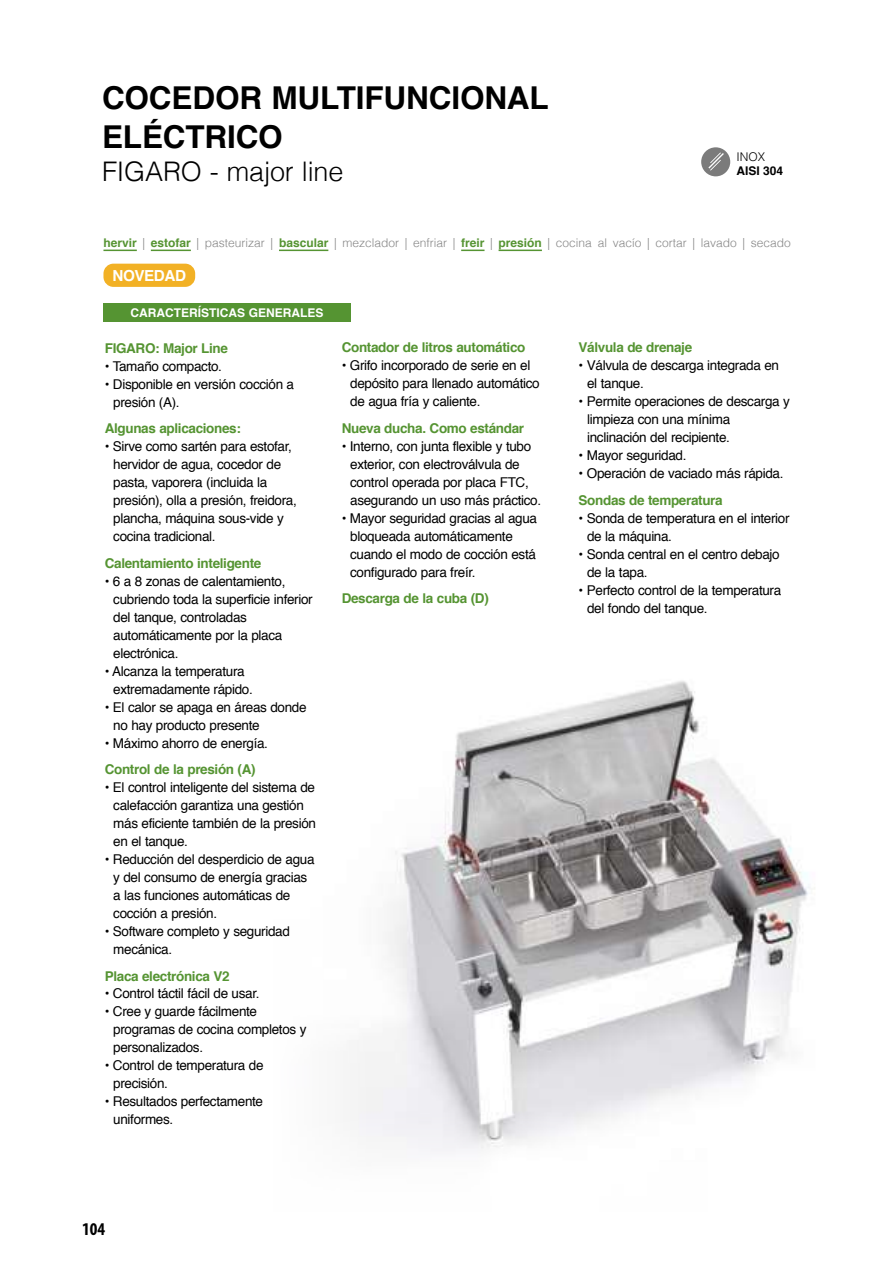
<style>
.page{position:relative;width:893px;height:1263px;background:#fff}
.page>*{position:absolute;margin:0;border:0;box-sizing:border-box;transform-origin:0 0}
.t1{font:700 31.5px/39px "Helvetica";letter-spacing:-.005em;color:#000}
.t2{font:300 27px "Helvetica";letter-spacing:-.005em;color:#000}
.t3{font:700 condensed 18px "Myriad Pro";color:#000}
.t4{font:700 15.15px "Helvetica";letter-spacing:-.03em;color:#fff}
.t5{font:13.5px/18px "Helvetica";letter-spacing:-.025em;color:#000}
.t6{font:700 13.5px "Helvetica";letter-spacing:-.025em;color:#559432}
.t7{font:300 12px "Helvetica";color:#878787}
.t8{font:700 12px "Helvetica";color:#fff}
.t9{font:700 12px "Helvetica";color:#000}
.t10{font:300 12px "Helvetica";color:#000}
.s1{font-weight:700;color:#559432}
</style>
<div class="page">
<img style="left:402px;top:681px;width:413px;height:401px">
<div style="left:103px;top:303px;width:248px;height:19px;background:#559432"></div>
<hr style="left:103px;top:250px;width:34px;height:1px;background:#559432">
<hr style="left:151px;top:250px;width:40px;height:1px;background:#559432">
<hr style="left:279px;top:250px;width:49px;height:1px;background:#559432">
<svg style="left:461px;top:250px;width:23px;height:1px"></svg>
<hr style="left:499px;top:250px;width:43px;height:1px;background:#559432">
<svg style="left:701px;top:147px;width:29px;height:29px"></svg>
<svg style="left:708px;top:152px;width:16px;height:19px"></svg>
<div style="left:103px;top:264px;width:92px;height:23px;background:#f2b125;border-radius:10px"></div>
<h1 class="t1" style="left:102px;top:79px;width:448px">COCEDOR MULTIFUNCIONAL<br>ELÉCTRICO</h1>
<h2 class="t2" style="left:102px;top:148px;width:243px">FIGARO - major line</h2>
<p class="t10" style="left:736px;top:146px;width:30px">INOX</p>
<p class="t9" style="left:736px;top:161px;width:48px">AISI 304</p>
<p class="t7" style="left:103px;top:233px;width:689px"><span class="s1">hervir</span> | <span class="s1">estofar</span> | pasteurizar | <span class="s1">bascular</span> | mezclador | enfriar | <span class="s1">freir</span> | <span class="s1">presión</span> | cocina al vacío | cortar | lavado | secado</p>
<p class="t4" style="left:113px;top:263px;width:75px">NOVEDAD</p>
<p class="t8" style="left:131px;top:303px;width:195px">CARACTERÍSTICAS GENERALES</p>
<p class="t6" style="left:105px;top:337px;width:125px">FIGARO: Major Line</p>
<p class="t5" style="left:105px;top:357px;width:119px">• Tamaño compacto.</p>
<p class="t5" style="left:113px;top:375px;width:182px;text-indent:-9px">• Disponible en versión cocción a presión (A).</p>
<p class="t6" style="left:105px;top:417px;width:138px">Algunas aplicaciones:</p>
<p class="t5" style="left:113px;top:438px;width:185px;text-indent:-9px">• Sirve como sartén para estofar, hervidor de agua, cocedor de pasta, vaporera (incluida la presión), olla a presión, freidora, plancha, máquina sous-vide y cocina tradicional.</p>
<p class="t6" style="left:105px;top:552px;width:158px">Calentamiento inteligente</p>
<p class="t5" style="left:113px;top:572px;width:201px;text-indent:-9px">• 6 a 8 zonas de calentamiento, cubriendo toda la superficie inferior del tanque, controladas automáticamente por la placa electrónica.</p>
<p class="t5" style="left:113px;top:662px;width:141px;text-indent:-9px">• Alcanza la temperatura extremadamente rápido.</p>
<p class="t5" style="left:113px;top:698px;width:195px;text-indent:-9px">• El calor se apaga en áreas donde no hay producto presente</p>
<p class="t5" style="left:105px;top:734px;width:165px">• Máximo ahorro de energía.</p>
<p class="t6" style="left:105px;top:758px;width:152px">Control de la presión (A)</p>
<p class="t5" style="left:113px;top:779px;width:204px;text-indent:-9px">• El control inteligente del sistema de calefacción garantiza una gestión más eficiente también de la presión en el tanque.</p>
<p class="t5" style="left:113px;top:851px;width:203px;text-indent:-9px">• Reducción del desperdicio de agua y del consumo de energía gracias a las funciones automáticas de cocción a presión.</p>
<p class="t5" style="left:113px;top:923px;width:178px;text-indent:-9px">• Software completo y seguridad mecánica.</p>
<p class="t6" style="left:105px;top:965px;width:126px">Placa electrónica V2</p>
<p class="t5" style="left:105px;top:985px;width:156px">• Control táctil fácil de usar.</p>
<p class="t5" style="left:113px;top:1003px;width:195px;text-indent:-9px">• Cree y guarde fácilmente programas de cocina completos y personalizados.</p>
<p class="t5" style="left:113px;top:1057px;width:152px;text-indent:-9px">• Control de temperatura de precisión.</p>
<p class="t5" style="left:113px;top:1093px;width:151px;text-indent:-9px">• Resultados perfectamente uniformes.</p>
<p class="t6" style="left:342px;top:337px;width:185px">Contador de litros automático</p>
<p class="t5" style="left:350px;top:357px;width:191px;text-indent:-9px">• Grifo incorporado de serie en el depósito para llenado automático de agua fría y caliente.</p>
<p class="t6" style="left:342px;top:417px;width:184px">Nueva ducha. Como estándar</p>
<p class="t5" style="left:350px;top:437px;width:192px;text-indent:-9px">• Interno, con junta flexible y tubo exterior, con electroválvula de control operada por placa FTC, asegurando un uso más práctico.</p>
<p class="t5" style="left:350px;top:509px;width:188px;text-indent:-9px">• Mayor seguridad gracias al agua bloqueada automáticamente cuando el modo de cocción está configurado para freír.</p>
<p class="t6" style="left:342px;top:588px;width:149px">Descarga de la cuba (D)</p>
<p class="t6" style="left:579px;top:337px;width:115px">Válvula de drenaje</p>
<p class="t5" style="left:587px;top:357px;width:193px;text-indent:-9px">• Válvula de descarga integrada en el tanque.</p>
<p class="t5" style="left:587px;top:393px;width:204px;text-indent:-9px">• Permite operaciones de descarga y limpieza con una mínima inclinación del recipiente.</p>
<p class="t5" style="left:579px;top:447px;width:109px">• Mayor seguridad.</p>
<p class="t5" style="left:579px;top:465px;width:206px">• Operación de vaciado más rápida.</p>
<p class="t6" style="left:579px;top:489px;width:146px">Sondas de temperatura</p>
<p class="t5" style="left:587px;top:509px;width:204px;text-indent:-9px">• Sonda de temperatura en el interior de la máquina.</p>
<p class="t5" style="left:587px;top:545px;width:194px;text-indent:-9px">• Sonda central en el centro debajo de la tapa.</p>
<p class="t5" style="left:587px;top:581px;width:196px;text-indent:-9px">• Perfecto control de la temperatura del fondo del tanque.</p>
<h3 class="t3" style="left:82px;top:1218px;width:25px">104</h3>
</div>
